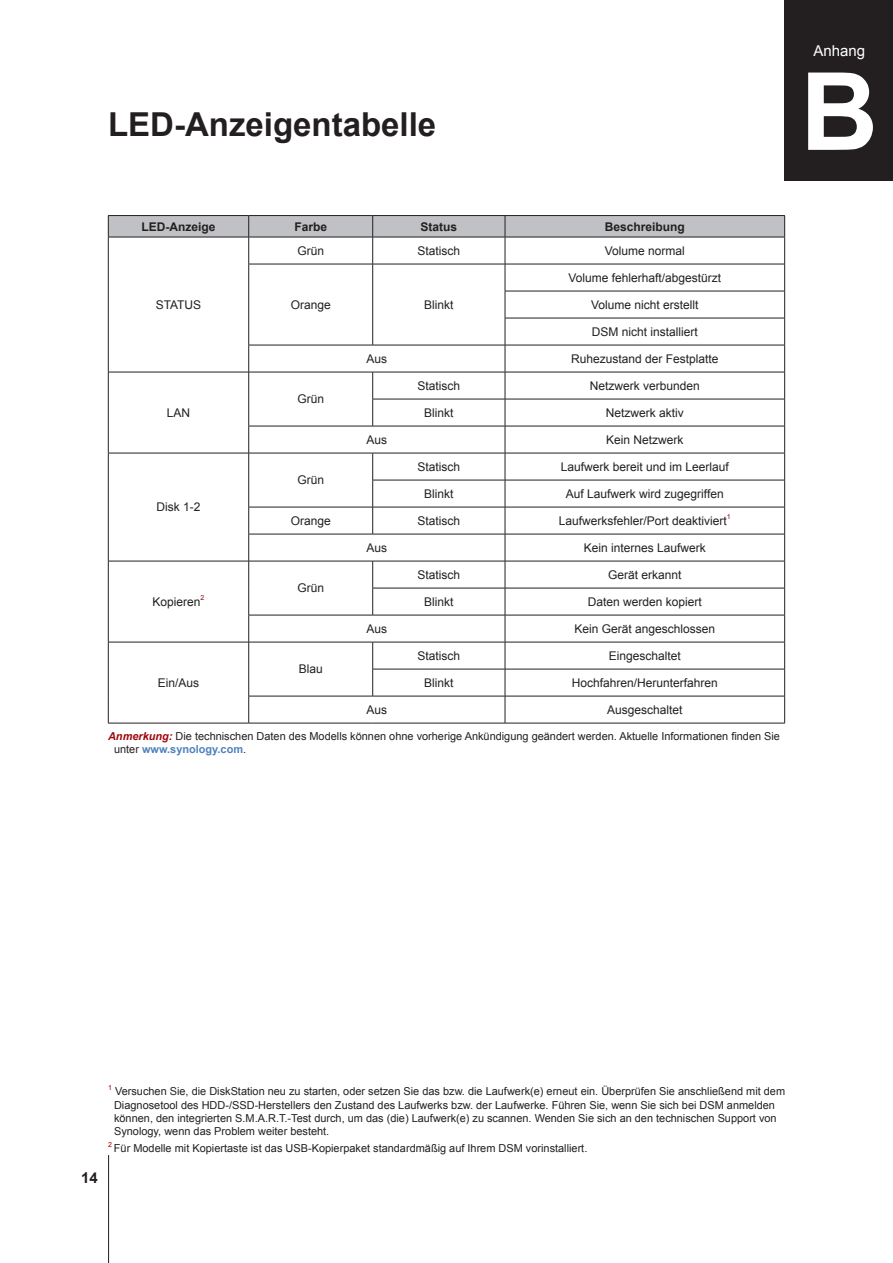
<style>
.page{position:relative;width:893px;height:1263px;background:#fff}
.page>*{position:absolute;margin:0;border:0;box-sizing:border-box;transform-origin:0 0}
.ChapterNum{font:700 108px "Arial";color:#fff}
.H1-ChapterTitle{font:700 33px "Arial";color:#231f20}
.Chapter-center{font:15px "Arial";color:#fff}
.PageNumber-sidebar{font:700 15px "Arial";color:#231f20}
.xBodyCenter{font:12px "Arial";color:#231f20}
.XHeadCenter{font:700 12px "Arial";color:#231f20}
.AppendixNote{font:10.95px/13.4px "Arial";color:#231f20}
.xBodyCenter-2{font:7.05px "Arial";color:#9d070d}
.AppendixNote-2{font:7.05px "Arial";color:#9d070d}
.s1{font-weight:700;font-style:italic;color:#9d070d}
.s2{font-weight:700;color:#4f81bd}
</style>
<div class="page">
<hr style="left:108px;top:723px;width:141px;height:1px;background:#231f20">
<hr style="left:108px;top:215px;width:141px;height:1px;background:#231f20">
<hr style="left:249px;top:215px;width:124px;height:1px;background:#231f20">
<hr style="left:373px;top:215px;width:132px;height:1px;background:#231f20">
<hr style="left:505px;top:215px;width:280px;height:1px;background:#231f20">
<hr style="left:249px;top:723px;width:124px;height:1px;background:#231f20">
<hr style="left:373px;top:723px;width:132px;height:1px;background:#231f20">
<svg style="left:108px;top:216px;width:677px;height:507px"></svg>
<hr style="left:505px;top:696px;width:280px;height:1px;background:#231f20">
<hr style="left:505px;top:723px;width:280px;height:1px;background:#231f20">
<div style="left:785px;top:0;width:108px;height:180px;background:#231f20"></div>
<hr style="left:108px;top:1155px;width:1px;height:108px;background:#231f20">
<p class="H1-ChapterTitle" style="left:108px;top:102px;width:330px">LED-Anzeigentabelle</p>
<p class="Chapter-center" style="left:813px;top:40px;width:53px">Anhang</p>
<p class="ChapterNum" style="left:800px;top:40px;width:79px">B</p>
<p class="XHeadCenter" style="left:141px;top:218px;width:76px">LED-Anzeige</p>
<p class="XHeadCenter" style="left:294px;top:218px;width:34px">Farbe</p>
<p class="XHeadCenter" style="left:420px;top:218px;width:38px">Status</p>
<p class="XHeadCenter" style="left:605px;top:218px;width:82px">Beschreibung</p>
<p class="xBodyCenter" style="left:156px;top:297px;width:47px">STATUS</p>
<p class="xBodyCenter" style="left:167px;top:405px;width:25px">LAN</p>
<p class="xBodyCenter" style="left:156px;top:499px;width:46px">Disk 1-2</p>
<p class="xBodyCenter" style="left:153px;top:594px;width:50px">Kopieren</p>
<p class="xBodyCenter-2" style="left:201px;top:593px;width:5px">2</p>
<p class="xBodyCenter" style="left:158px;top:675px;width:43px">Ein/Aus</p>
<p class="xBodyCenter" style="left:297px;top:243px;width:28px">Grün</p>
<p class="xBodyCenter" style="left:417px;top:243px;width:44px">Statisch</p>
<p class="xBodyCenter" style="left:605px;top:243px;width:82px">Volume normal</p>
<p class="xBodyCenter" style="left:291px;top:297px;width:42px">Orange</p>
<p class="xBodyCenter" style="left:424px;top:297px;width:31px">Blinkt</p>
<p class="xBodyCenter" style="left:568px;top:270px;width:154px">Volume fehlerhaft/abgestürzt</p>
<p class="xBodyCenter" style="left:591px;top:297px;width:109px">Volume nicht erstellt</p>
<p class="xBodyCenter" style="left:592px;top:324px;width:108px">DSM nicht installiert</p>
<p class="xBodyCenter" style="left:297px;top:391px;width:28px">Grün</p>
<p class="xBodyCenter" style="left:297px;top:472px;width:28px">Grün</p>
<p class="xBodyCenter" style="left:367px;top:351px;width:22px">Aus</p>
<p class="xBodyCenter" style="left:571px;top:351px;width:149px">Ruhezustand der Festplatte</p>
<p class="xBodyCenter" style="left:417px;top:378px;width:44px">Statisch</p>
<p class="xBodyCenter" style="left:590px;top:378px;width:112px">Netzwerk verbunden</p>
<p class="xBodyCenter" style="left:424px;top:405px;width:31px">Blinkt</p>
<p class="xBodyCenter" style="left:606px;top:405px;width:80px">Netzwerk aktiv</p>
<p class="xBodyCenter" style="left:367px;top:432px;width:22px">Aus</p>
<p class="xBodyCenter" style="left:606px;top:432px;width:79px">Kein Netzwerk</p>
<p class="xBodyCenter" style="left:417px;top:459px;width:44px">Statisch</p>
<p class="xBodyCenter" style="left:561px;top:459px;width:170px">Laufwerk bereit und im Leerlauf</p>
<p class="xBodyCenter" style="left:424px;top:486px;width:31px">Blinkt</p>
<p class="xBodyCenter" style="left:566px;top:486px;width:159px">Auf Laufwerk wird zugegriffen</p>
<p class="xBodyCenter" style="left:291px;top:513px;width:42px">Orange</p>
<p class="xBodyCenter" style="left:417px;top:513px;width:44px">Statisch</p>
<p class="xBodyCenter" style="left:559px;top:513px;width:170px">Laufwerksfehler/Port deaktiviert</p>
<p class="xBodyCenter-2" style="left:727px;top:512px;width:5px">1</p>
<p class="xBodyCenter" style="left:367px;top:540px;width:22px">Aus</p>
<p class="xBodyCenter" style="left:584px;top:540px;width:124px">Kein internes Laufwerk</p>
<p class="xBodyCenter" style="left:297px;top:580px;width:28px">Grün</p>
<p class="xBodyCenter" style="left:299px;top:661px;width:26px">Blau</p>
<p class="xBodyCenter" style="left:417px;top:567px;width:44px">Statisch</p>
<p class="xBodyCenter" style="left:608px;top:567px;width:75px">Gerät erkannt</p>
<p class="xBodyCenter" style="left:424px;top:594px;width:31px">Blinkt</p>
<p class="xBodyCenter" style="left:588px;top:594px;width:116px">Daten werden kopiert</p>
<p class="xBodyCenter" style="left:367px;top:621px;width:22px">Aus</p>
<p class="xBodyCenter" style="left:574px;top:621px;width:142px">Kein Gerät angeschlossen</p>
<p class="xBodyCenter" style="left:417px;top:648px;width:44px">Statisch</p>
<p class="xBodyCenter" style="left:609px;top:648px;width:74px">Eingeschaltet</p>
<p class="xBodyCenter" style="left:424px;top:675px;width:31px">Blinkt</p>
<p class="xBodyCenter" style="left:572px;top:675px;width:148px">Hochfahren/Herunterfahren</p>
<p class="xBodyCenter" style="left:367px;top:702px;width:22px">Aus</p>
<p class="xBodyCenter" style="left:607px;top:702px;width:77px">Ausgeschaltet</p>
<p class="AppendixNote" style="left:114px;top:730px;width:667px;text-indent:-6px"><span class="s1">Anmerkung:</span> Die technischen Daten des Modells können ohne vorherige Ankündigung geändert werden. Aktuelle Informationen finden Sie unter <span class="s2">www.synology.com</span>.</p>
<p class="PageNumber-sidebar" style="left:81px;top:1168px;width:18px">14</p>
<p class="AppendixNote-2" style="left:108px;top:1082px;width:5px">1</p>
<p class="AppendixNote" style="left:114px;top:1085px;width:673px">Versuchen Sie, die DiskStation neu zu starten, oder setzen Sie das bzw. die Laufwerk(e) erneut ein. Überprüfen Sie anschließend mit dem Diagnosetool des HDD-/SSD-Herstellers den Zustand des Laufwerks bzw. der Laufwerke. Führen Sie, wenn Sie sich bei DSM anmelden können, den integrierten S.M.A.R.T.-Test durch, um das (die) Laufwerk(e) zu scannen. Wenden Sie sich an den technischen Support von Synology, wenn das Problem weiter besteht.</p>
<p class="AppendixNote-2" style="left:108px;top:1139px;width:5px">2</p>
<p class="AppendixNote" style="left:114px;top:1141px;width:475px">Für Modelle mit Kopiertaste ist das USB-Kopierpaket standardmäßig auf Ihrem DSM vorinstalliert.</p>
</div>
